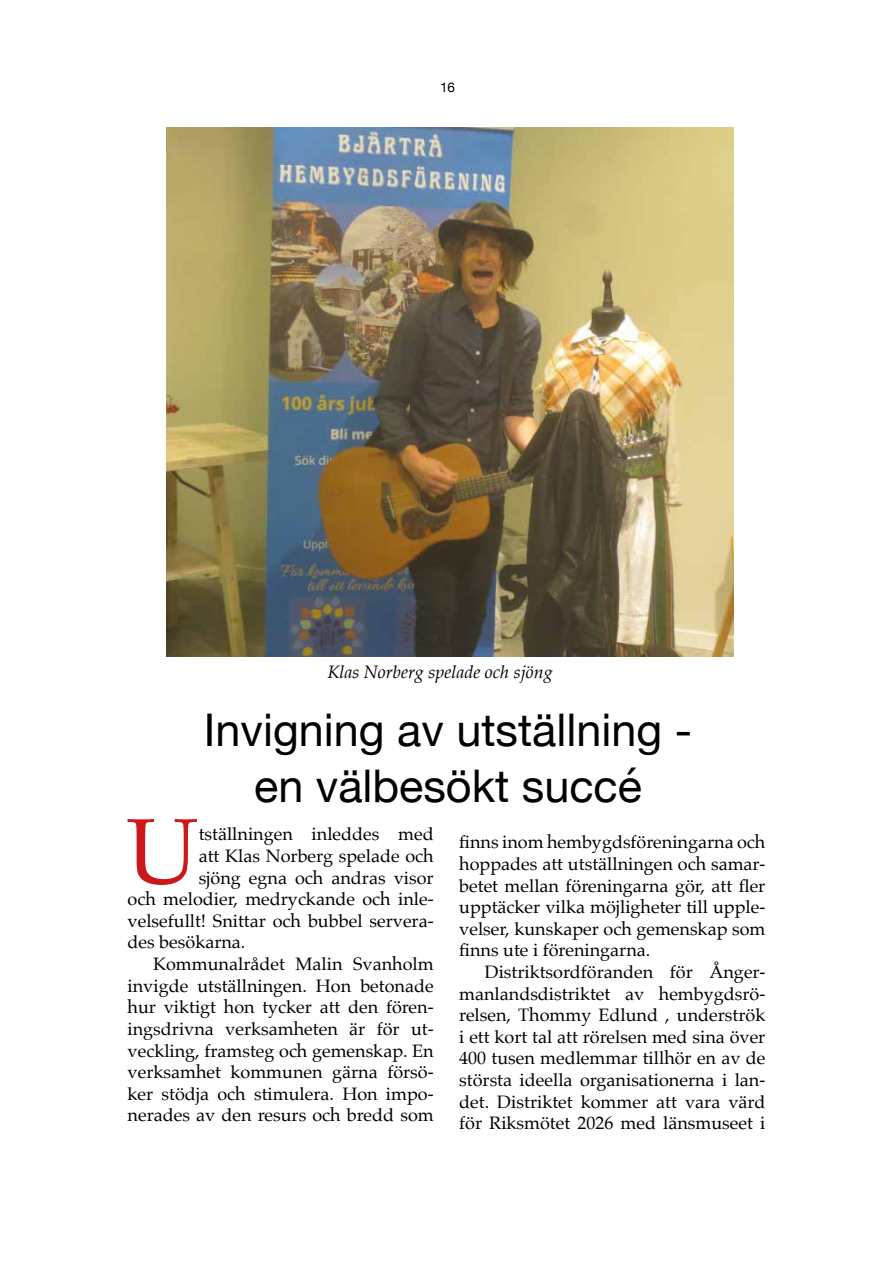
<style>
.page{position:relative;width:893px;height:1263px;background:#fff}
.page>*{position:absolute;margin:0;border:0;box-sizing:border-box;transform-origin:0 0}
.t1{font:93.15px "Palatino";color:#cd1719}
.t2{font:45px/56.2px "Helvetica Neue";color:#000;text-align:center}
.t3{font:18px/21.6px "Palatino";color:#000;text-align:justify}
.t4{font:italic 18px "Palatino";color:#000}
.t5{font:13.5px "Helvetica Neue";color:#000}
</style>
<div class="page">
<img style="left:166px;top:128px;width:567px;height:528px">
<p class="t5" style="left:440px;top:77px;width:17px">16</p>
<p class="t4" style="left:327px;top:657px;width:227px">Klas Norberg spelade och sjöng</p>
<h2 class="t2" style="left:204px;top:704px;width:490px">Invigning av utställning - en välbesökt succé</h2>
<h1 class="t1" style="left:126px;top:774px;width:74px">U</h1>
<p class="t3" style="left:199px;top:823px;width:237px">tställningen inleddes med</p>
<p class="t3" style="left:199px;top:845px;width:237px">att Klas Norberg spelade och</p>
<p class="t3" style="left:199px;top:867px;width:237px">sjöng egna och andras visor</p>
<p class="t3" style="left:128px;top:888px;width:308px">och melodier, medryckande och inle-</p>
<p class="t3" style="left:128px;top:910px;width:308px">velsefullt! Snittar och bubbel servera-</p>
<p class="t3" style="left:128px;top:931px;width:119px">des besökarna.</p>
<p class="t3" style="left:153px;top:953px;width:282px">Kommunalrådet Malin Svanholm</p>
<p class="t3" style="left:128px;top:975px;width:308px">invigde utställningen. Hon betonade</p>
<p class="t3" style="left:128px;top:996px;width:308px">hur viktigt hon tycker att den fören-</p>
<p class="t3" style="left:128px;top:1018px;width:308px">ingsdrivna verksamheten är för ut-</p>
<p class="t3" style="left:128px;top:1039px;width:308px">veckling, framsteg och gemenskap. En</p>
<p class="t3" style="left:128px;top:1061px;width:308px">verksamhet kommunen gärna försö-</p>
<p class="t3" style="left:128px;top:1083px;width:308px">ker stödja och stimulera. Hon impo-</p>
<p class="t3" style="left:128px;top:1104px;width:308px">nerades av den resurs och bredd som</p>
<p class="t3" style="left:459px;top:831px;width:308px">finns inom hembygdsföreningarna och hoppades att utställningen och samar&shy;betet mellan föreningarna gör, att fler upptäcker vilka möjligheter till upple&shy;velser, kunskaper och gemenskap som finns ute i föreningarna.</p>
<p class="t3" style="left:459px;top:961px;width:308px;text-indent:26px">Distriktsordföranden för Ånger&shy;manlandsdistriktet av hembygdsrö&shy;relsen, Thommy Edlund , underströk i ett kort tal att rörelsen med sina över 400 tusen medlemmar tillhör en av de största ideella organisationerna i lan&shy;det. Distriktet kommer att vara värd för Riksmötet 2026 med länsmuseet i</p>
</div>
